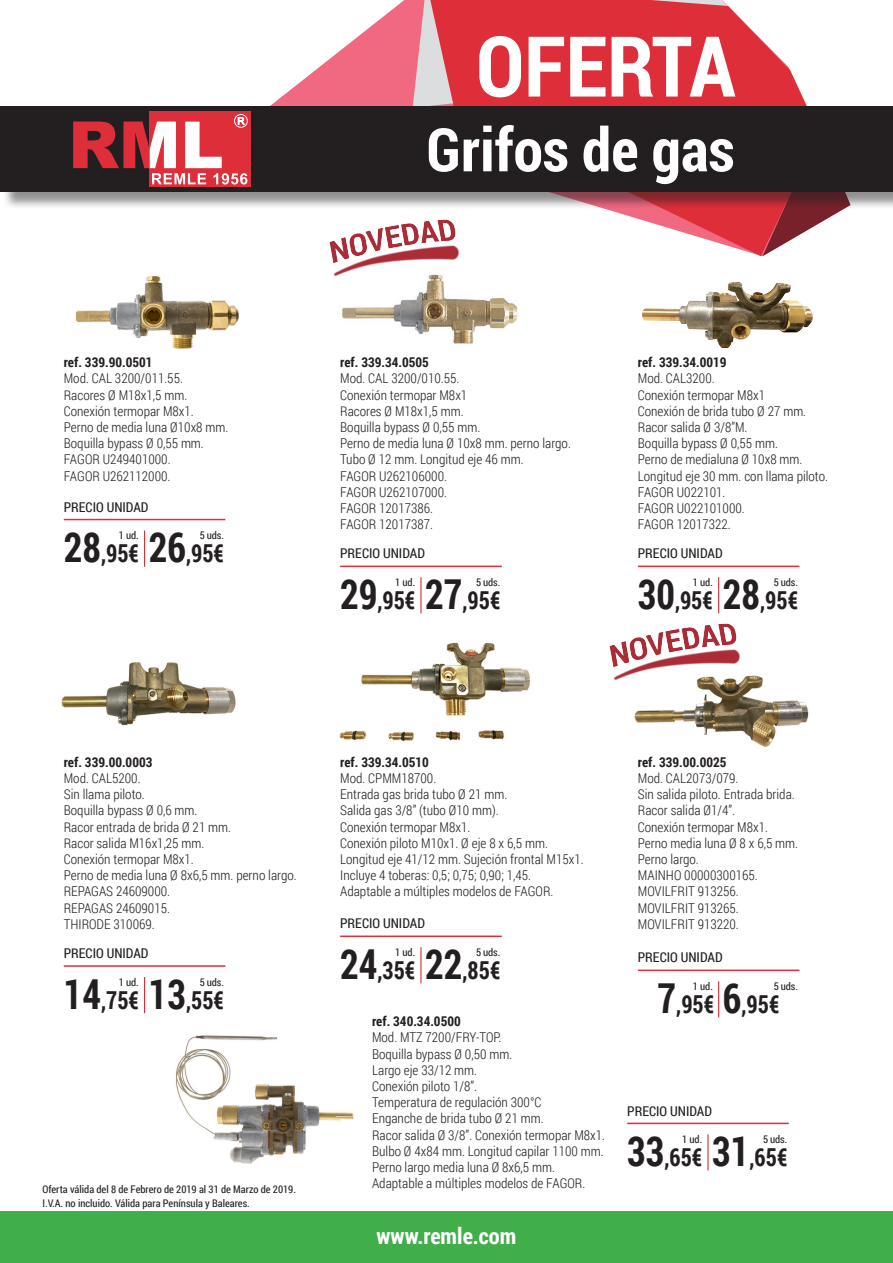
<style>
.page{position:relative;width:893px;height:1263px;background:#fff}
.page>*{position:absolute;margin:0;border:0;box-sizing:border-box;transform-origin:0 0}
.t1{font:700 84px "Roboto Condensed";color:#fff}
.t2{font:700 60px "Roboto Condensed";color:#fff}
.t3{font:700 24.75px "Roboto Condensed";color:#231f20;scale:.91 1}
.t4{font:700 22.5px "Roboto Condensed";color:#fff}
.t5{font:300 13.5px/16.2px "Roboto Condensed";color:#231f20}
.t6{font:700 13.5px "Roboto Condensed";color:#231f20}
.t7{font:13.5px "Roboto Condensed";color:#231f20}
.t8{font:10.5px/13.5px "Roboto Condensed";color:#231f20}
.s1{font-size:41.25px}
</style>
<div class="page">
<svg style="left:270px;top:0;width:143px;height:106px;fill:#f16981"></svg>
<svg style="left:413px;top:0;width:17px;height:106px;background:#e3b6bf"></svg>
<svg style="left:430px;top:0;width:377px;height:256px;fill:#dd2e39"></svg>
<svg style="left:762px;top:210px;width:80px;height:46px"></svg>
<div style="left:2px;top:108px;width:891px;height:102px;background:#231f20;opacity:.5"></div>
<div style="left:0;top:106px;width:893px;height:85px;background:#231f20"></div>
<div style="left:150px;top:111px;width:101px;height:76px;background:#dd2e39"></div>
<svg style="left:73px;top:117px;width:174px;height:68px"></svg>
<div style="left:234px;top:114px;width:14px;height:14px;border:1px solid #fff;border-radius:50%"></div>
<img style="left:75px;top:276px;width:164px;height:73px">
<img style="left:634px;top:675px;width:175px;height:72px">
<img style="left:61px;top:662px;width:175px;height:64px">
<img style="left:175px;top:1035px;width:179px;height:129px">
<img style="left:339px;top:642px;width:191px;height:99px">
<img style="left:642px;top:282px;width:171px;height:66px">
<hr style="left:64px;top:519px;width:161px;height:1px;background:#dd2e39">
<div style="left:0;top:1212px;width:893px;height:51px;background:#40ae49"></div>
<img style="left:342px;top:280px;width:176px;height:64px">
<img style="left:325px;top:209px;width:145px;height:71px">
<img style="left:609px;top:613px;width:141px;height:71px">
<hr style="left:144px;top:530px;width:1px;height:37px;background:#dd2e39">
<hr style="left:340px;top:566px;width:162px;height:1px;background:#dd2e39">
<hr style="left:420px;top:577px;width:2px;height:36px;background:#dd2e39">
<hr style="left:638px;top:566px;width:161px;height:1px;background:#dd2e39">
<hr style="left:718px;top:577px;width:1px;height:36px;background:#dd2e39">
<hr style="left:64px;top:965px;width:161px;height:2px;background:#dd2e39">
<hr style="left:144px;top:977px;width:1px;height:36px;background:#dd2e39">
<hr style="left:340px;top:935px;width:162px;height:2px;background:#dd2e39">
<hr style="left:420px;top:947px;width:2px;height:36px;background:#dd2e39">
<hr style="left:627px;top:1123px;width:162px;height:1px;background:#dd2e39">
<hr style="left:707px;top:1134px;width:2px;height:36px;background:#dd2e39">
<hr style="left:638px;top:969px;width:161px;height:2px;background:#dd2e39">
<hr style="left:718px;top:981px;width:1px;height:36px;background:#dd2e39">
<h1 class="t1" style="left:476px;top:7px;width:261px">OFERTA</h1>
<h2 class="t2" style="left:426px;top:108px;width:310px">Grifos de gas</h2>
<p class="t6" style="left:64px;top:353px;width:90px">ref. 339.90.0501</p>
<p class="t5" style="left:64px;top:370px;width:166px">Mod. CAL 3200/011.55.<br>Racores Ø M18x1,5 mm.<br>Conexión termopar M8x1.<br>Perno de media luna Ø10x8 mm.<br>Boquilla bypass Ø 0,55 mm.<br>FAGOR U249401000.<br>FAGOR U262112000.</p>
<p class="t7" style="left:64px;top:497px;width:86px">PRECIO UNIDAD</p>
<p class="t8" style="left:119px;top:528px;width:22px">1 ud.</p>
<p class="t8" style="left:200px;top:528px;width:26px">5 uds.</p>
<h3 class="t3" style="left:64px;top:536px;width:178px"><span class="s1">28</span>,95€ <span class="s1">26</span>,95€</h3>
<p class="t6" style="left:340px;top:353px;width:90px">ref. 339.34.0505</p>
<p class="t5" style="left:340px;top:370px;width:232px">Mod. CAL 3200/010.55.<br>Conexión termopar M8x1<br>Racores Ø M18x1,5 mm.<br>Boquilla bypass Ø 0,55 mm.<br>Perno de media luna Ø 10x8 mm. perno largo.<br>Tubo Ø 12 mm. Longitud eje 46 mm.<br>FAGOR U262106000.<br>FAGOR U262107000.<br>FAGOR 12017386.<br>FAGOR 12017387.</p>
<p class="t7" style="left:340px;top:544px;width:86px">PRECIO UNIDAD</p>
<h3 class="t3" style="left:340px;top:583px;width:178px"><span class="s1">29</span>,95€ <span class="s1">27</span>,95€</h3>
<p class="t8" style="left:395px;top:575px;width:22px">1 ud.</p>
<p class="t8" style="left:476px;top:575px;width:26px">5 uds.</p>
<p class="t6" style="left:638px;top:353px;width:90px">ref. 339.34.0019</p>
<p class="t5" style="left:638px;top:370px;width:192px">Mod. CAL3200.<br>Conexión termopar M8x1<br>Conexión de brida tubo Ø 27 mm.<br>Racor salida Ø 3/8”M.<br>Boquilla bypass Ø 0,55 mm.<br>Perno de medialuna Ø 10x8 mm.<br>Longitud eje 30 mm. con llama piloto.<br>FAGOR U022101.<br>FAGOR U022101000.<br>FAGOR 12017322.</p>
<p class="t7" style="left:638px;top:544px;width:86px">PRECIO UNIDAD</p>
<h3 class="t3" style="left:638px;top:583px;width:178px"><span class="s1">30</span>,95€ <span class="s1">28</span>,95€</h3>
<p class="t8" style="left:693px;top:575px;width:22px">1 ud.</p>
<p class="t8" style="left:774px;top:575px;width:26px">5 uds.</p>
<p class="t6" style="left:64px;top:752px;width:90px">ref. 339.00.0003</p>
<p class="t5" style="left:64px;top:770px;width:234px">Mod. CAL5200.<br>Sin llama piloto.<br>Boquilla bypass Ø 0,6 mm.<br>Racor entrada de brida Ø 21 mm.<br>Racor salida M16x1,25 mm.<br>Conexión termopar M8x1.<br>Perno de media luna Ø 8x6,5 mm. perno largo.<br>REPAGAS 24609000.<br>REPAGAS 24609015.<br>THIRODE 310069.</p>
<p class="t7" style="left:64px;top:944px;width:86px">PRECIO UNIDAD</p>
<h3 class="t3" style="left:64px;top:983px;width:178px"><span class="s1">14</span>,75€ <span class="s1">13</span>,55€</h3>
<p class="t8" style="left:119px;top:975px;width:22px">1 ud.</p>
<p class="t8" style="left:200px;top:975px;width:26px">5 uds.</p>
<p class="t8" style="left:43px;top:1182px;width:255px">Oferta válida del 8 de Febrero de 2019 al 31 de Marzo de 2019.<br>I.V.A. no incluido. Válida para Península y Baleares.</p>
<p class="t6" style="left:340px;top:752px;width:90px">ref. 339.34.0510</p>
<p class="t5" style="left:340px;top:770px;width:245px">Mod. CPMM18700.<br>Entrada gas brida tubo Ø 21 mm.<br>Salida gas 3/8” (tubo Ø10 mm).<br>Conexión termopar M8x1.<br>Conexión piloto M10x1. Ø eje 8 x 6,5 mm.<br>Longitud eje 41/12 mm. Sujeción frontal M15x1.<br>Incluye 4 toberas: 0,5; 0,75; 0,90; 1,45.<br>Adaptable a múltiples modelos de FAGOR.</p>
<p class="t7" style="left:340px;top:914px;width:86px">PRECIO UNIDAD</p>
<h3 class="t3" style="left:340px;top:953px;width:178px"><span class="s1">24</span>,35€ <span class="s1">22</span>,85€</h3>
<p class="t8" style="left:395px;top:945px;width:22px">1 ud.</p>
<p class="t8" style="left:476px;top:945px;width:26px">5 uds.</p>
<p class="t6" style="left:372px;top:1012px;width:90px">ref. 340.34.0500</p>
<p class="t5" style="left:372px;top:1029px;width:235px">Mod. MTZ 7200/FRY-TOP.<br>Boquilla bypass Ø 0,50 mm.<br>Largo eje 33/12 mm.<br>Conexión piloto 1/8”.<br>Temperatura de regulación 300°C<br>Enganche de brida tubo Ø 21 mm.<br>Racor salida Ø 3/8”. Conexión termopar M8x1.<br>Bulbo Ø 4x84 mm. Longitud capilar 1100 mm.<br>Perno largo media luna Ø 8x6,5 mm.<br>Adaptable a múltiples modelos de FAGOR.</p>
<h3 class="t4" style="left:377px;top:1220px;width:141px">www.remle.com</h3>
<p class="t6" style="left:638px;top:752px;width:90px">ref. 339.00.0025</p>
<p class="t5" style="left:638px;top:770px;width:162px">Mod. CAL2073/079.<br>Sin salida piloto. Entrada brida.<br>Racor salida Ø1/4”.<br>Conexión termopar M8x1.<br>Perno media luna Ø 8 x 6,5 mm.<br>Perno largo.<br>MAINHO 00000300165.<br>MOVILFRIT 913256.<br>MOVILFRIT 913265.<br>MOVILFRIT 913220.</p>
<p class="t7" style="left:638px;top:948px;width:86px">PRECIO UNIDAD</p>
<h3 class="t3" style="left:658px;top:987px;width:136px"><span class="s1">7</span>,95€ <span class="s1">6</span>,95€</h3>
<p class="t8" style="left:693px;top:979px;width:22px">1 ud.</p>
<p class="t8" style="left:774px;top:979px;width:26px">5 uds.</p>
<p class="t7" style="left:627px;top:1101px;width:86px">PRECIO UNIDAD</p>
<h3 class="t3" style="left:627px;top:1140px;width:178px"><span class="s1">33</span>,65€ <span class="s1">31</span>,65€</h3>
<p class="t8" style="left:682px;top:1132px;width:22px">1 ud.</p>
<p class="t8" style="left:763px;top:1132px;width:26px">5 uds.</p>
</div>
